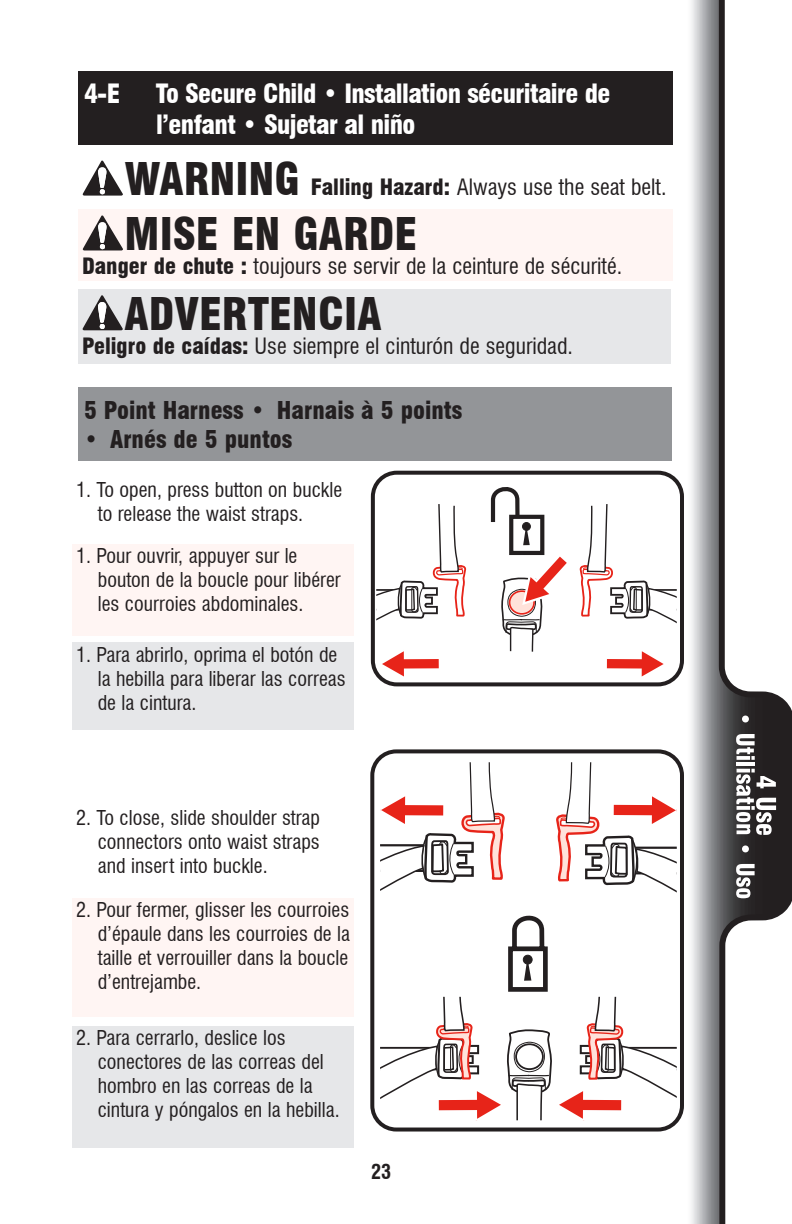
<style>
.page{position:relative;width:792px;height:1224px;background:#fff}
.page>*{position:absolute;margin:0;border:0;box-sizing:border-box;transform-origin:0 0}
.Body{font:900 condensed 44px "Swiss 721 BT";color:#231f20}
.Banner{font:900 condensed 26px/31.2px "Swiss 721 BT";letter-spacing:-.025em;color:#fff}
.Banner-2{font:900 condensed 24px "Swiss 721 BT";color:#231f20}
.Body-2{font:condensed 22px "Swiss 721 BT";color:#231f20}
.Body-3{font:condensed 20px/24px "Swiss 721 BT";color:#231f20}
.t1{font:700 condensed 20px "Swiss 721 BT";color:#231f20}
.s1{font-weight:900;font-size:44px}
.s2{font-weight:900}
</style>
<div class="page">
<div style="left:78px;top:72px;width:594px;height:73px;background:#231f20"></div>
<svg style="left:82px;top:160px;width:41px;height:36px"></svg>
<div style="left:78px;top:289px;width:592px;height:75px;background:#e6e7e9"></div>
<svg style="left:82px;top:295px;width:41px;height:35px"></svg>
<div style="left:78px;top:387px;width:594px;height:74px;background:#939598"></div>
<div style="left:72px;top:643px;width:282px;height:87px;background:#e6e7e9"></div>
<div style="left:72px;top:1026px;width:282px;height:122px;background:#e6e7e9"></div>
<div style="left:371px;top:471px;width:313px;height:215px;border:4px solid #231f20;border-radius:24px"></div>
<div style="left:370px;top:749px;width:314px;height:383px;border:4px solid #231f20;border-radius:24px"></div>
<svg style="left:376px;top:504px;width:90px;height:176px"></svg>
<svg style="left:580px;top:504px;width:97px;height:176px"></svg>
<svg style="left:501px;top:556px;width:69px;height:127px"></svg>
<div style="left:489px;top:486px;width:57px;height:71px;background:#fff"></div>
<div style="left:509px;top:515px;width:35px;height:40px;border:4px solid #231f20"></div>
<div style="left:522px;top:522px;width:9px;height:9px;border:1px solid #231f20;border-radius:50%"></div>
<svg style="left:490px;top:487px;width:40px;height:58px"></svg>
<svg style="left:380px;top:762px;width:297px;height:358px"></svg>
<div style="left:78px;top:209px;width:595px;height:72px;background:#fff5f3"></div>
<svg style="left:83px;top:215px;width:40px;height:35px"></svg>
<div style="left:72px;top:544px;width:282px;height:91px;background:#fff5f3"></div>
<div style="left:72px;top:898px;width:282px;height:119px;background:#fff5f3"></div>
<img style="left:691px;top:0;width:28px;height:1224px">
<svg style="left:719px;top:0;width:73px;height:1224px"></svg>
<svg style="left:742px;top:716px;width:7px;height:6px"></svg>
<svg style="left:736px;top:734px;width:19px;height:26px"></svg>
<hr style="left:737px;top:762px;width:18px;height:4px;background:#fff">
<svg style="left:736px;top:769px;width:40px;height:66px"></svg>
<svg style="left:742px;top:845px;width:7px;height:7px"></svg>
<svg style="left:736px;top:864px;width:19px;height:34px"></svg>
<p class="Banner" style="left:84px;top:78px;width:38px">4-E</p>
<p class="Banner" style="left:156px;top:78px;width:456px">To Secure Child • Installation sécuritaire de l’enfant • Sujetar al niño</p>
<p class="Body-2" style="left:125px;top:174px;width:543px"><span class="s1">WARNING</span> <span class="s2">Falling Hazard:</span> Always use the seat belt.</p>
<p class="Body" style="left:125px;top:207px;width:294px">MISE EN GARDE</p>
<p class="Body-2" style="left:82px;top:253px;width:542px"><span class="s2">Danger de chute :</span> toujours se servir de la ceinture de sécurité.</p>
<p class="Body" style="left:125px;top:287px;width:258px">ADVERTENCIA</p>
<p class="Body-2" style="left:82px;top:332px;width:493px"><span class="s2">Peligro de caídas:</span> Use siempre el cinturón de seguridad.</p>
<p class="Banner-2" style="left:84px;top:396px;width:380px">5 Point Harness • Harnais à 5 points</p>
<p class="Banner-2" style="left:84px;top:424px;width:210px">• Arnés de 5 puntos</p>
<p class="Body-3" style="left:98px;top:478px;width:246px;text-indent:-22px">1. To open, press button on buckle to release the waist straps.</p>
<p class="Body-3" style="left:98px;top:544px;width:244px;text-indent:-22px">1. Pour ouvrir, appuyer sur le bouton de la boucle pour libérer les courroies abdominales.</p>
<p class="Body-3" style="left:98px;top:643px;width:249px;text-indent:-22px">1. Para abrirlo, oprima el botón de la hebilla para liberar las correas de la cintura.</p>
<p class="Body-3" style="left:98px;top:805px;width:224px;text-align:justify;text-indent:-22px">2. To close, slide shoulder strap connectors onto waist straps and insert into buckle.</p>
<p class="Body-3" style="left:98px;top:898px;width:254px;text-align:justify;text-indent:-22px">2. Pour fermer, glisser les courroies d’épaule dans les courroies de la taille et verrouiller dans la boucle d’entrejambe.</p>
<p class="Body-3" style="left:98px;top:1026px;width:243px;text-indent:-22px">2. Para cerrarlo, deslice los conectores de las correas del hombro en las correas de la cintura y póngalos en la hebilla.</p>
<p class="t1" style="left:371px;top:1160px;width:21px">23</p>
</div>
